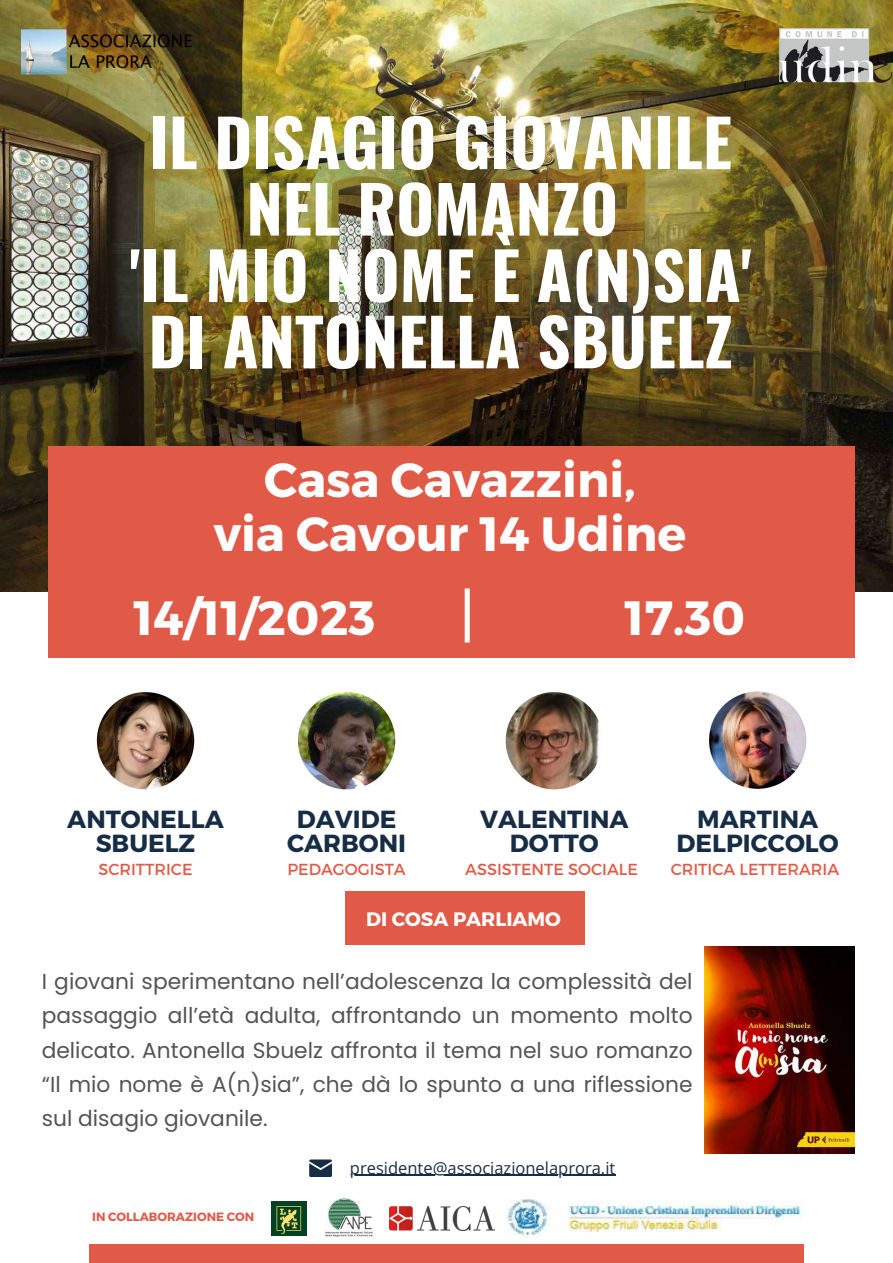
<style>
.page{position:relative;width:893px;height:1263px;background:#fff}
.page>*{position:absolute;margin:0;border:0;box-sizing:border-box;transform-origin:0 0}
.t1{font:700 64.88px/66.4px "Oswald";color:#fff;text-align:center}
.t2{font:700 48px/54px "Montserrat";color:#fff;text-align:center}
.t3{font:700 24.75px/24.2px "Montserrat";color:#172d45;text-align:center}
.t4{font:21.75px/34.3px "Poppins";color:#545454;text-align:justify}
.t5{font:700 19.5px "Montserrat";color:#fff}
.t6{font:16.5px "Open Sans";color:#172d45}
.t7{font:15.98px "Montserrat";color:#e05a47}
.t8{font:700 12px "Montserrat";color:#e05a47}
</style>
<div class="page">
<div style="left:89px;top:1244px;width:715px;height:19px;background:#e05a47"></div>
<img style="left:0;top:0;width:893px;height:592px">
<div style="left:48px;top:446px;width:806px;height:212px;background:#e05a47"></div>
<div style="left:465px;top:588px;width:5px;height:54px;background:#fff"></div>
<svg style="left:309px;top:1159px;width:23px;height:18px"></svg>
<img style="left:298px;top:692px;width:97px;height:97px;border-radius:50%">
<img style="left:506px;top:692px;width:97px;height:97px;border-radius:50%">
<img style="left:97px;top:692px;width:97px;height:97px;border-radius:50%">
<div style="left:345px;top:891px;width:239px;height:53px;background:#e05a47"></div>
<img style="left:325px;top:1198px;width:48px;height:39px">
<img style="left:22px;top:25px;width:181px;height:57px">
<img style="left:389px;top:1206px;width:105px;height:24px">
<img style="left:506px;top:1199px;width:296px;height:38px">
<img style="left:709px;top:691px;width:97px;height:98px;border-radius:50%">
<img style="left:705px;top:946px;width:149px;height:207px">
<img style="left:779px;top:29px;width:112px;height:53px">
<img style="left:271px;top:1201px;width:36px;height:34px">
<hr style="left:350px;top:1175px;width:265px;height:1px;background:#172d45">
<h1 class="t1" style="left:129px;top:107px;width:624px">IL DISAGIO GIOVANILE<br>NEL ROMANZO<br>'IL MIO NOME È A(N)SIA'<br>DI ANTONELLA SBUELZ</h1>
<h2 class="t2" style="left:214px;top:450px;width:474px">Casa Cavazzini,<br>via Cavour 14 Udine</h2>
<h2 class="t2" style="left:133px;top:588px;width:243px">14/11/2023</h2>
<h2 class="t2" style="left:624px;top:588px;width:122px">17.30</h2>
<p class="t3" style="left:67px;top:806px;width:158px">ANTONELLA<br>SBUELZ</p>
<p class="t7" style="left:98px;top:859px;width:96px">SCRITTRICE</p>
<p class="t3" style="left:287px;top:806px;width:120px">DAVIDE<br>CARBONI</p>
<p class="t7" style="left:287px;top:859px;width:120px">PEDAGOGISTA</p>
<p class="t3" style="left:480px;top:806px;width:150px">VALENTINA<br>DOTTO</p>
<p class="t7" style="left:465px;top:859px;width:174px">ASSISTENTE SOCIALE</p>
<p class="t5" style="left:366px;top:906px;width:196px">DI COSA PARLIAMO</p>
<p class="t3" style="left:676px;top:806px;width:164px">MARTINA<br>DELPICCOLO</p>
<p class="t7" style="left:671px;top:859px;width:170px">CRITICA LETTERARIA</p>
<p class="t4" style="left:42px;top:964px;width:652px">I giovani sperimentano nell’adolescenza la complessità del passaggio all’età adulta, affrontando un momento molto delicato. Antonella Sbuelz affronta il tema nel suo romanzo “Il mio nome è A(n)sia”, che dà lo spunto a una riflessione sul disagio giovanile.</p>
<p class="t8" style="left:92px;top:1209px;width:164px">IN COLLABORAZIONE CON</p>
<p class="t6" style="left:350px;top:1156px;width:267px">presidente@associazionelaprora.it</p>
</div>
